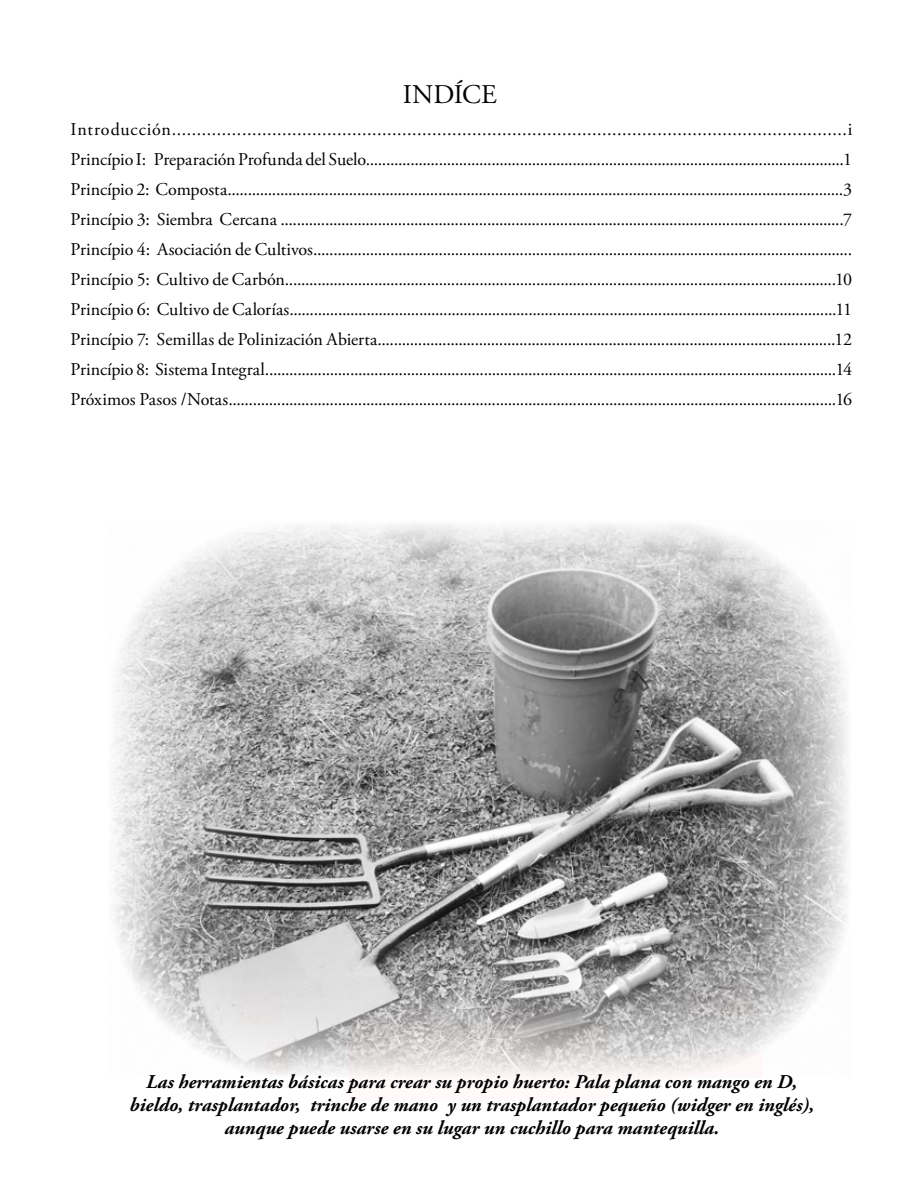
<style>
.page{position:relative;width:918px;height:1188px;background:#fff}
.page>*{position:absolute;margin:0;border:0;box-sizing:border-box;transform-origin:0 0}
.t1{font:27px "Adobe Garamond Pro";color:#000}
.t2{font:italic 700 19.5px/23.4px "Adobe Garamond Pro";color:#000;text-align:center}
.t3{font:18px/30px "Adobe Garamond Pro";letter-spacing:-.015em;color:#000;text-align:justify}
</style>
<div class="page">
<div style="left:678px;top:1051px;width:85px;height:27px;background:#fffaf9"></div>
<div style="left:602px;top:1055px;width:84px;height:28px;background:#fffaf9"></div>
<div style="left:349px;top:1019px;width:261px;height:82px;background:#fffaf9"></div>
<img style="left:113px;top:524px;width:735px;height:551px">
<h1 class="t1" style="left:403px;top:78px;width:96px">INDÍCE</h1>
<p class="t3" style="left:70px;top:114px;width:783px">Introducción.......................................................................................................................................i Princípio I: Preparación Profunda del Suelo......................................................................................................................1<br>Princípio 2: Composta........................................................................................................................................................3<br>Princípio 3: Siembra Cercana ...........................................................................................................................................7<br>Princípio 4: Asociación de Cultivos.....................................................................................................................................<br>Princípio 5: Cultivo de Carbón........................................................................................................................................10<br>Princípio 6: Cultivo de Calorías.......................................................................................................................................11<br>Princípio 7: Semillas de Polinización Abierta.................................................................................................................12<br>Princípio 8: Sistema Integral.............................................................................................................................................14<br>Próximos Pasos /Notas......................................................................................................................................................16</p>
<p class="t2" style="left:130px;top:1070px;width:686px">Las herramientas básicas para crear su propio huerto: Pala plana con mango en D, bieldo, trasplantador, trinche de mano y un trasplantador pequeño (widger en inglés), aunque puede usarse en su lugar un cuchillo para mantequilla.</p>
</div>
